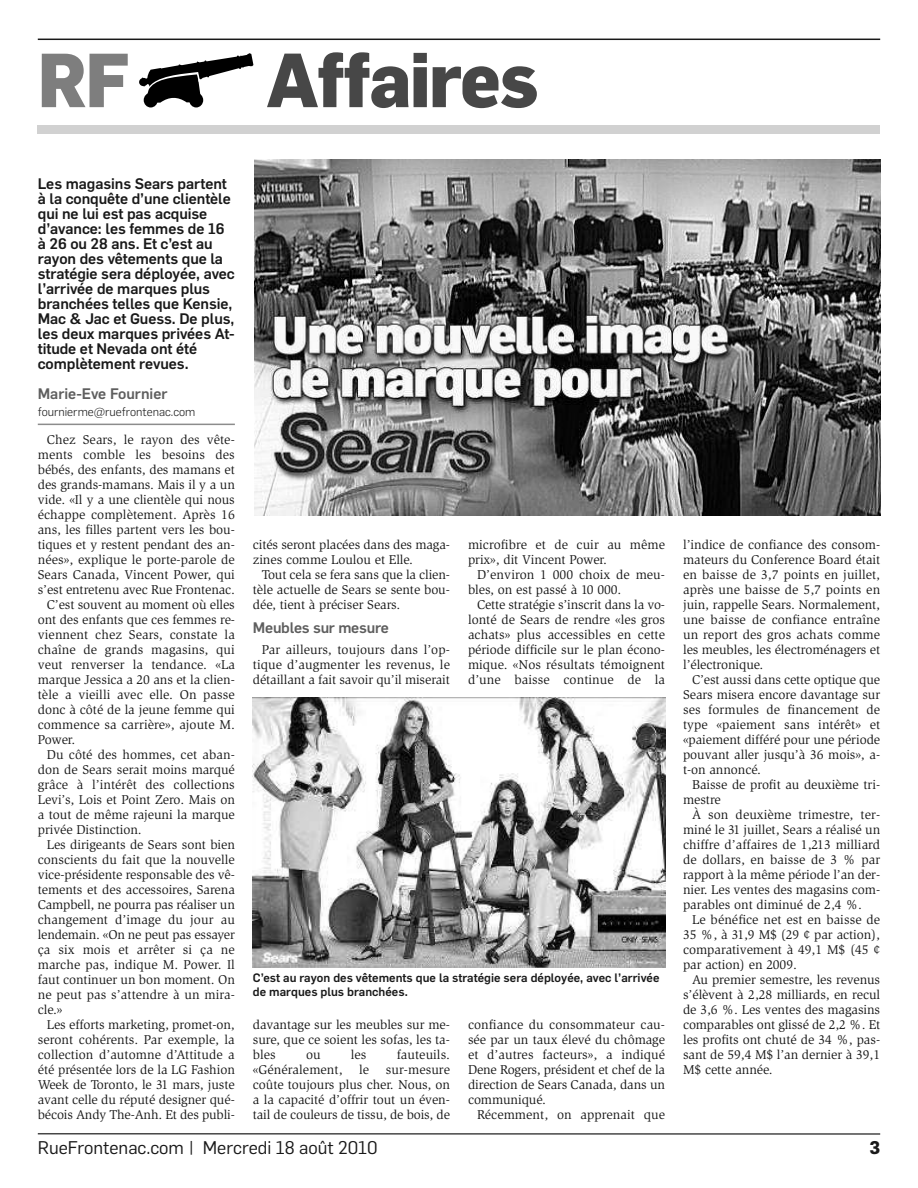
<style>
.page{position:relative;width:918px;height:1188px;background:#fff}
.page>*{position:absolute;margin:0;border:0;box-sizing:border-box;transform-origin:0 0}
.t1{font:75px "Flama Extrabold+KFMCRU";letter-spacing:-.02em;color:#474747;scale:.95 1}
.t2{font:75px "Flama Extrabold+KFMCRU";color:#7e7e7e;scale:.95 1}
.t3{font:18px "Flama Book+LTILIO";color:#191919}
.t4{font:18px "Flama Book Bold+JZQMFV";color:#191919}
.t5{font:15px/15px "Flama Medium+REWILY";letter-spacing:-.005em;color:#191919}
.t6{font:15px "Flama Medium+REWILY";letter-spacing:-.015em;color:#5e5e5e}
.t7{font:13.2px/15px "Slimbach Std Book+CMFGVN";letter-spacing:-.005em;color:#191919;text-align:justify}
.t8{font:12px/14.4px "Flama Medium+REWILY";color:#191919}
.t9{font:12px "Flama Light+EOKYQS";color:#191919}
</style>
<div class="page">
<hr style="left:38px;top:424px;width:197px;height:1px;background:#8c8c8c">
<img style="left:254px;top:160px;width:626px;height:356px">
<hr style="left:38px;top:1133px;width:842px;height:2px;background:#474747">
<div style="left:189px;top:93px;width:14px;height:14px;background:#000;border-radius:50%"></div>
<div style="left:144px;top:93px;width:14px;height:14px;background:#000;border-radius:50%"></div>
<svg style="left:139px;top:53px;width:114px;height:50px"></svg>
<hr style="left:38px;top:39px;width:842px;height:1px;background:#191919">
<div style="left:38px;top:125px;width:842px;height:9px;background:#d1d1d1"></div>
<img style="left:253px;top:698px;width:412px;height:269px">
<h1 class="t2" style="left:38px;top:45px;width:98px">RF</h1>
<h1 class="t1" style="left:266px;top:45px;width:288px">Affaires</h1>
<p class="t5" style="left:38px;top:177px;width:199px">Les magasins Sears partent à la conquête d’une clientèle qui ne lui est pas acquise d’avance: les femmes de 16 à 26 ou 28 ans. Et c’est au rayon des vêtements que la stratégie sera déployée, avec l’arrivée de marques plus branchées telles que Kensie,<br>Mac &amp; Jac et Guess. De plus, les deux marques privées At&shy;titude et Nevada ont été complètement revues.</p>
<p class="t6" style="left:38px;top:387px;width:131px">Marie-Eve Fournier</p>
<p class="t9" style="left:38px;top:406px;width:159px">fournierme@ruefrontenac.com</p>
<p class="t7" style="left:47px;top:433px;width:190px">Chez Sears, le rayon des vête-</p>
<p class="t7" style="left:38px;top:448px;width:199px">ments comble les besoins des</p>
<p class="t7" style="left:38px;top:463px;width:199px">bébés, des enfants, des mamans et</p>
<p class="t7" style="left:38px;top:478px;width:199px">des grands-mamans. Mais il y a un</p>
<p class="t7" style="left:38px;top:493px;width:199px">vide. «Il y a une clientèle qui nous</p>
<p class="t7" style="left:38px;top:508px;width:199px">échappe complètement. Après 16</p>
<p class="t7" style="left:38px;top:523px;width:199px">ans, les filles partent vers les bou-</p>
<p class="t7" style="left:38px;top:538px;width:199px">tiques et y restent pendant des an-</p>
<p class="t7" style="left:38px;top:553px;width:199px">nées», explique le porte-parole de</p>
<p class="t7" style="left:38px;top:568px;width:199px">Sears Canada, Vincent Power, qui</p>
<p class="t7" style="left:38px;top:583px;width:199px">s’est entretenu avec Rue Frontenac.</p>
<p class="t7" style="left:47px;top:598px;width:190px">C’est souvent au moment où elles</p>
<p class="t7" style="left:38px;top:613px;width:199px">ont des enfants que ces femmes re-</p>
<p class="t7" style="left:38px;top:628px;width:199px">viennent chez Sears, constate la</p>
<p class="t7" style="left:38px;top:643px;width:199px">chaîne de grands magasins, qui</p>
<p class="t7" style="left:38px;top:658px;width:199px">veut renverser la tendance. «La</p>
<p class="t7" style="left:38px;top:673px;width:199px">marque Jessica a 20 ans et la clien-</p>
<p class="t7" style="left:38px;top:688px;width:199px">tèle a vieilli avec elle. On passe</p>
<p class="t7" style="left:38px;top:703px;width:199px">donc à côté de la jeune femme qui</p>
<p class="t7" style="left:38px;top:718px;width:199px">commence sa carrière», ajoute M.</p>
<p class="t7" style="left:38px;top:733px;width:39px">Power.</p>
<p class="t7" style="left:47px;top:748px;width:190px">Du côté des hommes, cet aban-</p>
<p class="t7" style="left:38px;top:763px;width:199px">don de Sears serait moins marqué</p>
<p class="t7" style="left:38px;top:778px;width:199px">grâce à l’intérêt des collections</p>
<p class="t7" style="left:38px;top:793px;width:199px">Levi’s, Lois et Point Zero. Mais on</p>
<p class="t7" style="left:38px;top:808px;width:199px">a tout de même rajeuni la marque</p>
<p class="t7" style="left:38px;top:823px;width:106px">privée Distinction.</p>
<p class="t7" style="left:47px;top:838px;width:190px">Les dirigeants de Sears sont bien</p>
<p class="t7" style="left:38px;top:853px;width:199px">conscients du fait que la nouvelle</p>
<p class="t7" style="left:38px;top:868px;width:199px">vice-présidente responsable des vê-</p>
<p class="t7" style="left:38px;top:883px;width:199px">tements et des accessoires, Sarena</p>
<p class="t7" style="left:38px;top:898px;width:199px">Campbell, ne pourra pas réaliser un</p>
<p class="t7" style="left:38px;top:913px;width:199px">changement d’image du jour au</p>
<p class="t7" style="left:38px;top:928px;width:199px">lendemain. «On ne peut pas essayer</p>
<p class="t7" style="left:38px;top:943px;width:199px">ça six mois et arrêter si ça ne</p>
<p class="t7" style="left:38px;top:958px;width:199px">marche pas, indique M. Power. Il</p>
<p class="t7" style="left:38px;top:973px;width:199px">faut continuer un bon moment. On</p>
<p class="t7" style="left:38px;top:988px;width:199px">ne peut pas s’attendre à un mira-</p>
<p class="t7" style="left:38px;top:1003px;width:26px">cle.»</p>
<p class="t7" style="left:47px;top:1018px;width:190px">Les efforts marketing, promet-on,</p>
<p class="t7" style="left:38px;top:1033px;width:199px">seront cohérents. Par exemple, la</p>
<p class="t7" style="left:38px;top:1048px;width:199px">collection d’automne d’Attitude a</p>
<p class="t7" style="left:38px;top:1063px;width:199px">été présentée lors de la LG Fashion</p>
<p class="t7" style="left:38px;top:1078px;width:199px">Week de Toronto, le 31 mars, juste</p>
<p class="t7" style="left:38px;top:1093px;width:199px">avant celle du réputé designer qué-</p>
<p class="t7" style="left:38px;top:1108px;width:199px">bécois Andy The-Anh. Et des publi-</p>
<p class="t7" style="left:253px;top:538px;width:199px">cités seront placées dans des maga&shy;zines comme Loulou et Elle.</p>
<p class="t7" style="left:253px;top:568px;width:199px;text-indent:9px">Tout cela se fera sans que la clien&shy;tèle actuelle de Sears se sente bou&shy;dée, tient à préciser Sears.</p>
<p class="t6" style="left:253px;top:621px;width:138px">Meubles sur mesure</p>
<p class="t7" style="left:253px;top:643px;width:199px;text-indent:9px">Par ailleurs, toujours dans l’op&shy;tique d’augmenter les revenus, le détaillant a fait savoir qu’il miserait</p>
<p class="t7" style="left:468px;top:538px;width:199px">microfibre et de cuir au même prix», dit Vincent Power.</p>
<p class="t7" style="left:468px;top:568px;width:199px;text-indent:9px">D’environ 1 000 choix de meu&shy;bles, on est passé à 10 000.</p>
<p class="t7" style="left:468px;top:598px;width:199px;text-indent:9px">Cette stratégie s’inscrit dans la vo&shy;lonté de Sears de rendre «les gros achats» plus accessibles en cette période difficile sur le plan écono&shy;mique. «Nos résultats témoignent d’une baisse continue de la</p>
<p class="t8" style="left:253px;top:971px;width:408px">C’est au rayon des vêtements que la stratégie sera déployée, avec l’arrivée de marques plus branchées.</p>
<p class="t7" style="left:253px;top:1018px;width:199px">davantage sur les meubles sur me&shy;sure, que ce soient les sofas, les ta&shy;bles</p>
<p class="t7" style="left:306px;top:1048px;width:16px">ou</p>
<p class="t7" style="left:351px;top:1048px;width:17px">les</p>
<p class="t7" style="left:397px;top:1048px;width:55px">fauteuils.</p>
<p class="t7" style="left:253px;top:1063px;width:91px">«Généralement,</p>
<p class="t7" style="left:359px;top:1063px;width:12px">le</p>
<p class="t7" style="left:253px;top:1063px;width:199px;text-indent:133px">sur-mesure coûte toujours plus cher. Nous, on a la capacité d’offrir tout un éven&shy;tail de couleurs de tissu, de bois, de</p>
<p class="t7" style="left:468px;top:1018px;width:199px">confiance du consommateur cau&shy;sée par un taux élevé du chômage et d’autres facteurs», a indiqué Dene Rogers, président et chef de la direction de Sears Canada, dans un communiqué.</p>
<p class="t7" style="left:477px;top:1108px;width:190px">Récemment, on apprenait que</p>
<p class="t7" style="left:683px;top:538px;width:199px">l’indice de confiance des consom&shy;mateurs du Conference Board était en baisse de 3,7 points en juillet, après une baisse de 5,7 points en juin, rappelle Sears. Normalement, une baisse de confiance entraîne un report des gros achats comme les meubles, les électroménagers et l’électronique.</p>
<p class="t7" style="left:683px;top:673px;width:199px;text-indent:9px">C’est aussi dans cette optique que Sears misera encore davantage sur ses formules de financement de type «paiement sans intérêt» et «paiement différé pour une période pouvant aller jusqu’à 36 mois», a&shy;t-on annoncé.</p>
<p class="t7" style="left:683px;top:778px;width:199px;text-indent:9px">Baisse de profit au deuxième tri&shy;mestre</p>
<p class="t7" style="left:683px;top:808px;width:199px;text-indent:9px">À son deuxième trimestre, ter&shy;miné le 31 juillet, Sears a réalisé un chiffre d’affaires de 1,213 milliard de dollars, en baisse de 3 % par rapport à la même période l’an der&shy;nier. Les ventes des magasins com&shy;parables ont diminué de 2,4 %.</p>
<p class="t7" style="left:683px;top:913px;width:199px;text-indent:9px">Le bénéfice net est en baisse de 35 %, à 31,9 M$ (29 ¢ par action), comparativement à 49,1 M$ (45 ¢ par action) en 2009.</p>
<p class="t7" style="left:683px;top:973px;width:199px;text-indent:9px">Au premier semestre, les revenus s’élèvent à 2,28 milliards, en recul de 3,6 %. Les ventes des magasins comparables ont glissé de 2,2 %. Et les profits ont chuté de 34 %, pas&shy;sant de 59,4 M$ l’an dernier à 39,1<br>M$ cette année.</p>
<h2 class="t3" style="left:38px;top:1139px;width:341px">RueFrontenac.com | Mercredi 18 août 2010</h2>
<h2 class="t4" style="left:869px;top:1140px;width:12px">3</h2>
</div>
